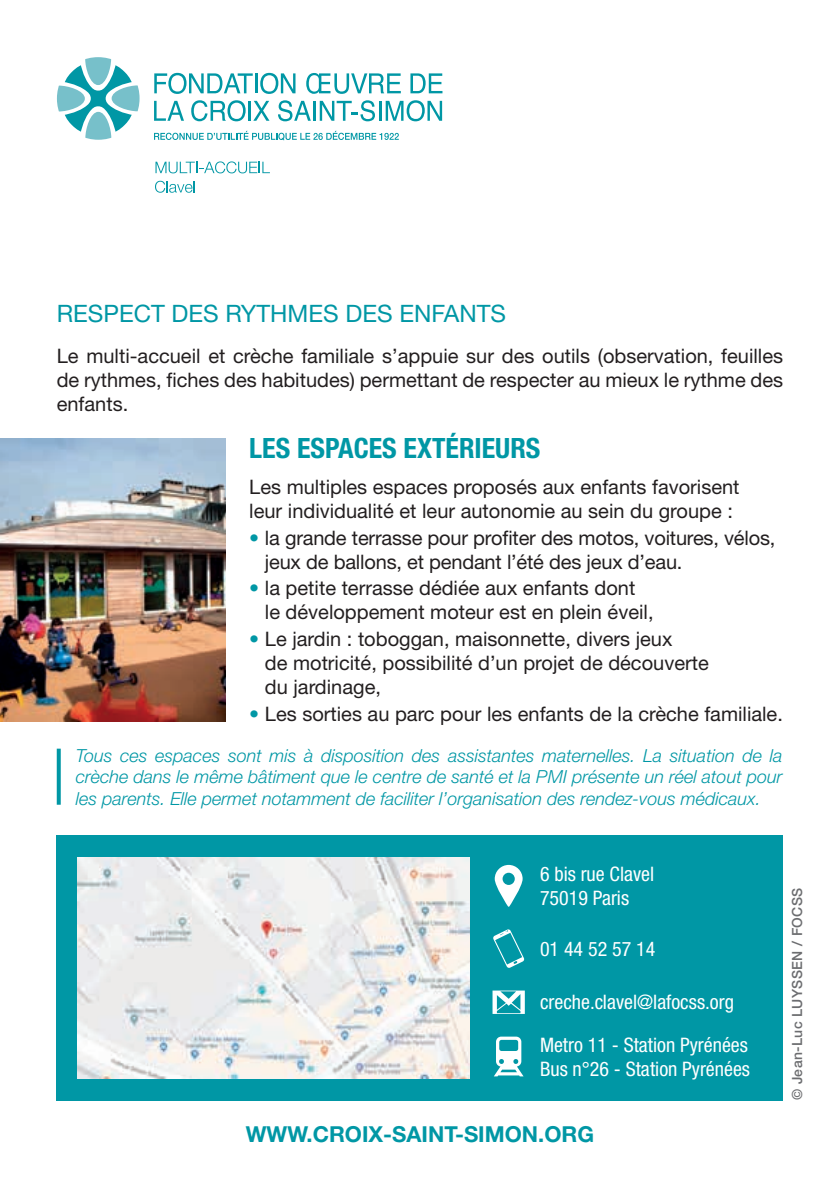
<style>
.page{position:relative;width:840px;height:1191px;background:#fff}
.page>*{position:absolute;margin:0;border:0;box-sizing:border-box;transform-origin:0 0}
.t1{font:700 condensed 28px "Helvetica Neue LT Std";color:#0097a5}
.t2{font:24px "Helvetica Neue LT Std";color:#0097a5}
.t3{font:700 22px "Helvetica Neue LT Std";color:#0097a5}
.t4{font:20px/24px "Helvetica Neue LT Std";color:#231f20}
.t5{font:condensed 20px/24px "Helvetica Neue LT Std";color:#fff}
.t6{font:italic 300 18px/21.6px "Helvetica Neue LT Std";color:#0097a5;text-align:justify}
.t7{font:500 14px "Helvetica Neue LT Std";letter-spacing:.025em;color:#6c6d70}
.s1{color:#0097a5}
</style>
<div class="page">
<div style="left:57px;top:835px;width:725px;height:266px;background:#0097a5"></div>
<svg style="left:494px;top:865px;width:28px;height:41px"></svg>
<svg style="left:493px;top:929px;width:31px;height:39px"></svg>
<svg style="left:492px;top:990px;width:32px;height:24px"></svg>
<svg style="left:494px;top:1036px;width:29px;height:40px"></svg>
<svg style="left:154px;top:73px;width:98px;height:21px"></svg>
<hr style="left:255px;top:73px;width:2px;height:20px;background:#0097a5">
<svg style="left:260px;top:73px;width:35px;height:21px"></svg>
<svg style="left:306px;top:73px;width:94px;height:21px"></svg>
<svg style="left:410px;top:73px;width:32px;height:20px"></svg>
<svg style="left:154px;top:101px;width:30px;height:20px"></svg>
<svg style="left:191px;top:100px;width:54px;height:21px"></svg>
<hr style="left:248px;top:101px;width:3px;height:20px;background:#0097a5">
<svg style="left:253px;top:101px;width:16px;height:20px"></svg>
<svg style="left:278px;top:100px;width:32px;height:21px"></svg>
<hr style="left:313px;top:101px;width:3px;height:20px;background:#0097a5">
<svg style="left:319px;top:100px;width:56px;height:21px"></svg>
<hr style="left:378px;top:101px;width:3px;height:20px;background:#0097a5">
<svg style="left:385px;top:100px;width:57px;height:21px"></svg>
<svg style="left:154px;top:131px;width:244px;height:9px"></svg>
<svg style="left:57px;top:57px;width:82px;height:83px"></svg>
<svg style="left:155px;top:161px;width:115px;height:12px"></svg>
<svg style="left:155px;top:181px;width:40px;height:12px"></svg>
<img style="left:77px;top:857px;width:392px;height:221px">
<img style="left:0;top:438px;width:225px;height:283px">
<svg style="left:57px;top:748px;width:4px;height:56px"></svg>
<p class="t2" style="left:57px;top:299px;width:450px">RESPECT DES RYTHMES DES ENFANTS</p>
<p class="t4" style="left:57px;top:344px;width:727px;text-align:justify">Le multi-accueil et crèche familiale s’appuie sur des outils (observation, feuilles de rythmes, fiches des habitudes) permettant de respecter au mieux le rythme des enfants.</p>
<h1 class="t1" style="left:249px;top:431px;width:292px">LES ESPACES EXTÉRIEURS</h1>
<p class="t4" style="left:249px;top:474px;width:491px">Les multiples espaces proposés aux enfants favorisent leur individualité et leur autonomie au sein du groupe :</p>
<p class="t4" style="left:265px;top:525px;width:511px;text-indent:-16px"><span class="s1">•</span> la grande terrasse pour profiter des motos, voitures, vélos, jeux de ballons, et pendant l’été des jeux d’eau.</p>
<p class="t4" style="left:265px;top:576px;width:390px;text-indent:-16px"><span class="s1">•</span> la petite terrasse dédiée aux enfants dont le développement moteur est en plein éveil,</p>
<p class="t4" style="left:265px;top:627px;width:445px;text-indent:-16px"><span class="s1">•</span> Le jardin : toboggan, maisonnette, divers jeux<br>de motricité, possibilité d’un projet de découverte du jardinage,</p>
<p class="t4" style="left:249px;top:702px;width:535px"><span class="s1">•</span> Les sorties au parc pour les enfants de la crèche familiale.</p>
<p class="t6" style="left:76px;top:744px;width:707px">Tous ces espaces sont mis à disposition des assistantes maternelles. La situation de la crèche dans le même bâtiment que le centre de santé et la PMI présente un réel atout pour les parents. Elle permet notamment de faciliter l’organisation des rendez-vous médicaux.</p>
<p class="t5" style="left:539px;top:861px;width:116px">6 bis rue Clavel<br>75019 Paris</p>
<p class="t5" style="left:539px;top:936px;width:117px">01 44 52 57 14</p>
<p class="t5" style="left:539px;top:980px;width:209px;line-height:43px">creche.clavel@lafocss.org<br>Metro 11 - Station Pyrénées</p>
<p class="t5" style="left:539px;top:1057px;width:211px">Bus n°26 - Station Pyrénées</p>
<p class="t3" style="left:246px;top:1120px;width:349px">WWW.CROIX-SAINT-SIMON.ORG</p>
<p class="t7" style="left:788px;top:1100px;width:214px;rotate:-90deg">© Jean-Luc LUYSSEN / FOCSS</p>
</div>
